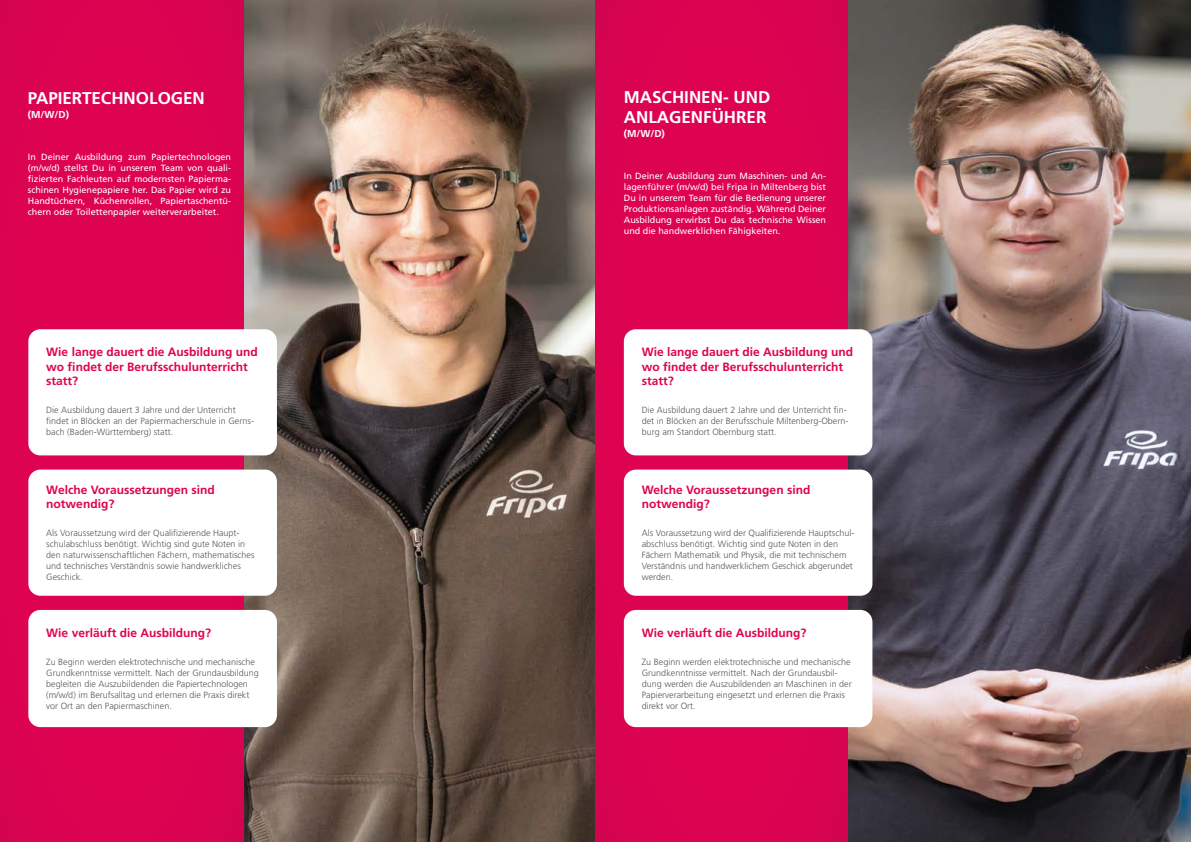
<style>
.page{position:relative;width:1191px;height:842px;background:#fff}
.page>*{position:absolute;margin:0;border:0;box-sizing:border-box;transform-origin:0 0}
.t1{font:700 17px/20.4px "Frutiger LT Std";color:#fff}
.t2{font:700 12px/14.4px "Frutiger LT Std";color:#de0351}
.t3{font:700 10px "Frutiger LT Std";color:#fff}
.t4{font:300 9px/11px "Frutiger LT Std";color:#575756}
.t5{font:9px/11px "Frutiger LT Std";color:#fff;text-align:justify}
</style>
<div class="page">
<img style="left:244px;top:0;width:947px;height:842px">
<div style="left:0;top:0;width:244px;height:842px;background:#dd0351"></div>
<div style="left:28px;top:329px;width:249px;height:126px;background:#fff;border-radius:12px"></div>
<div style="left:28px;top:610px;width:249px;height:117px;background:#fff;border-radius:12px"></div>
<div style="left:28px;top:470px;width:249px;height:126px;background:#fff;border-radius:12px"></div>
<div style="left:595px;top:0;width:253px;height:842px;background:#dc0351"></div>
<div style="left:624px;top:329px;width:248px;height:126px;background:#fff;border-radius:12px"></div>
<div style="left:624px;top:610px;width:248px;height:117px;background:#fff;border-radius:12px"></div>
<div style="left:624px;top:470px;width:248px;height:126px;background:#fff;border-radius:12px"></div>
<h1 class="t1" style="left:28px;top:88px;width:178px">PAPIERTECHNOLOGEN</h1>
<p class="t3" style="left:28px;top:109px;width:43px">(M/W/D)</p>
<p class="t5" style="left:28px;top:152px;width:205px">In Deiner Ausbildung zum Papiertechnologen (m/w/d) stellst Du in unserem Team von quali&shy;fizierten Fachleuten auf modernsten Papierma&shy;schinen Hygienepapiere her. Das Papier wird zu Handtüchern, Küchenrollen, Papiertaschentü&shy;chern oder Toilettenpapier weiterverarbeitet.</p>
<h2 class="t2" style="left:46px;top:345px;width:213px">Wie lange dauert die Ausbildung und wo findet der Berufsschulunterricht statt?</h2>
<p class="t4" style="left:46px;top:405px;width:209px">Die Ausbildung dauert 3 Jahre und der Unterricht findet in Blöcken an der Papiermacherschule in Gerns&shy;bach (Baden-Württemberg) statt.</p>
<h2 class="t2" style="left:46px;top:482px;width:170px">Welche Voraussetzungen sind notwendig?</h2>
<p class="t4" style="left:46px;top:528px;width:210px">Als Voraussetzung wird der Qualifizierende Haupt&shy;schulabschluss benötigt. Wichtig sind gute Noten in den naturwissenschaftlichen Fächern, mathematisches und technisches Verständnis sowie handwerkliches Geschick.</p>
<h2 class="t2" style="left:46px;top:625px;width:166px">Wie verläuft die Ausbildung?</h2>
<p class="t4" style="left:46px;top:657px;width:214px">Zu Beginn werden elektrotechnische und mechanische Grundkenntnisse vermittelt. Nach der Grundausbildung begleiten die Auszubildenden die Papiertechnologen (m/w/d) im Berufsalltag und erlernen die Praxis direkt vor Ort an den Papiermaschinen.</p>
<h1 class="t1" style="left:624px;top:87px;width:148px">MASCHINEN- UND<br>ANLAGENFÜHRER</h1>
<p class="t3" style="left:624px;top:128px;width:43px">(M/W/D)</p>
<p class="t5" style="left:624px;top:171px;width:204px">In Deiner Ausbildung zum Maschinen- und An&shy;lagenführer (m/w/d) bei Fripa in Miltenberg bist Du in unserem Team für die Bedienung unserer Produktionsanlagen zuständig. Während Deiner Ausbildung erwirbst Du das technische Wissen und die handwerklichen Fähigkeiten.</p>
<h2 class="t2" style="left:642px;top:345px;width:213px">Wie lange dauert die Ausbildung und wo findet der Berufsschulunterricht statt?</h2>
<p class="t4" style="left:642px;top:405px;width:208px">Die Ausbildung dauert 2 Jahre und der Unterricht fin&shy;det in Blöcken an der Berufsschule Miltenberg-Obern&shy;burg am Standort Obernburg statt.</p>
<h2 class="t2" style="left:642px;top:482px;width:170px">Welche Voraussetzungen sind notwendig?</h2>
<p class="t4" style="left:642px;top:528px;width:214px">Als Voraussetzung wird der Qualifizierende Hauptschul&shy;abschluss benötigt. Wichtig sind gute Noten in den Fächern Mathematik und Physik, die mit technischem Verständnis und handwerklichem Geschick abgerundet werden.</p>
<h2 class="t2" style="left:642px;top:625px;width:166px">Wie verläuft die Ausbildung?</h2>
<p class="t4" style="left:642px;top:657px;width:211px">Zu Beginn werden elektrotechnische und mechanische Grundkenntnisse vermittelt. Nach der Grundausbil&shy;dung werden die Auszubildenden an Maschinen in der Papierverarbeitung eingesetzt und erlernen die Praxis direkt vor Ort.</p>
</div>
